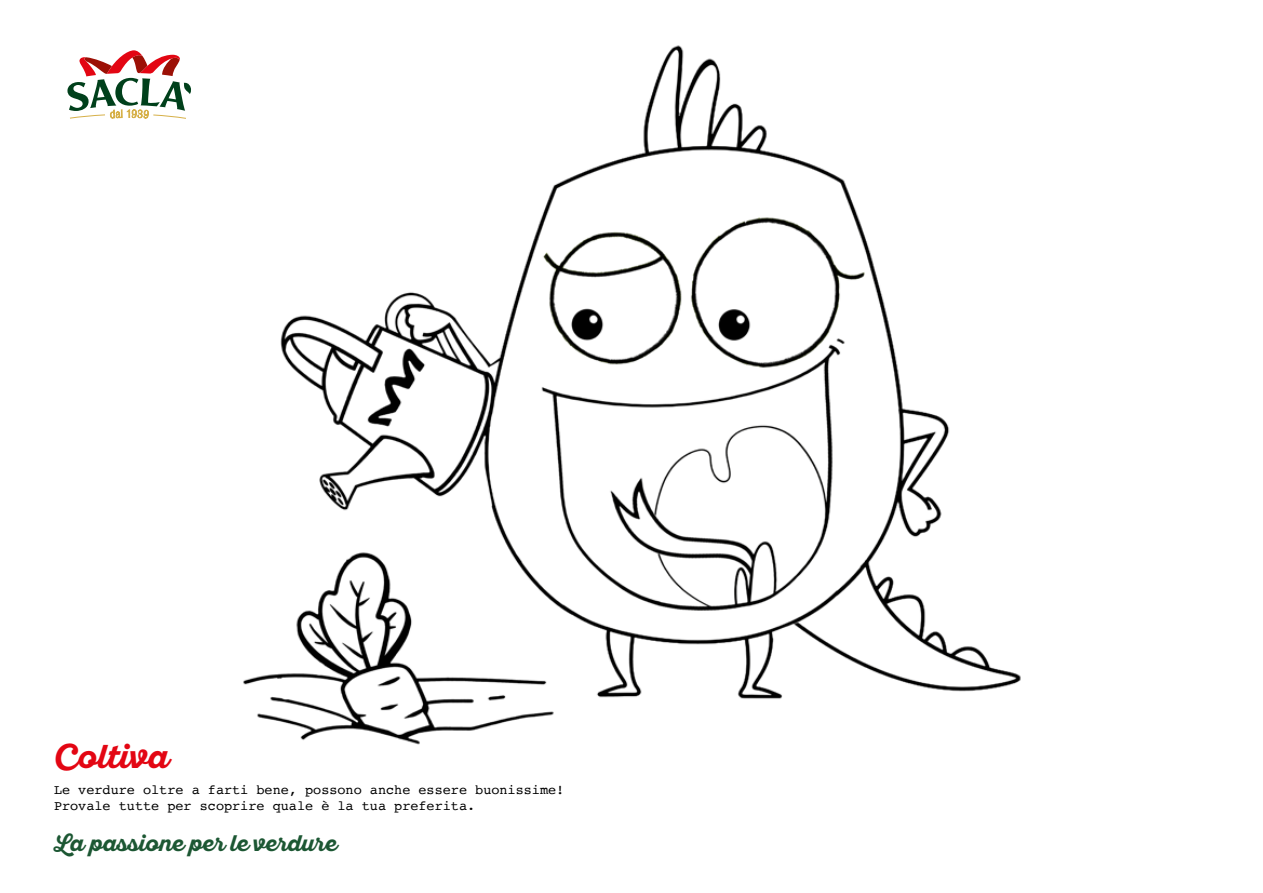
<style>
.page{position:relative;width:1263px;height:893px;background:#fff}
.page>*{position:absolute;margin:0;border:0;box-sizing:border-box;transform-origin:0 0}
.t1{font:33px "Sant Elia Script Bold DMO";color:#e30613}
.t2{font:22.5px "Sant Elia Script Bold DMO";color:#1c5733}
.t3{font:13.5px/16.2px "Courier";color:#000}
</style>
<div class="page">
<img style="left:243px;top:45px;width:778px;height:700px">
<svg style="left:67px;top:50px;width:124px;height:69px"></svg>
<h1 class="t1" style="left:54px;top:738px;width:116px">Coltiva</h1>
<p class="t3" style="left:54px;top:781px;width:512px">Le verdure oltre a farti bene, possono anche essere buonissime!<br>Provale tutte per scoprire quale è la tua preferita.</p>
<h2 class="t2" style="left:54px;top:830px;width:284px">La passione per le verdure</h2>
</div>
